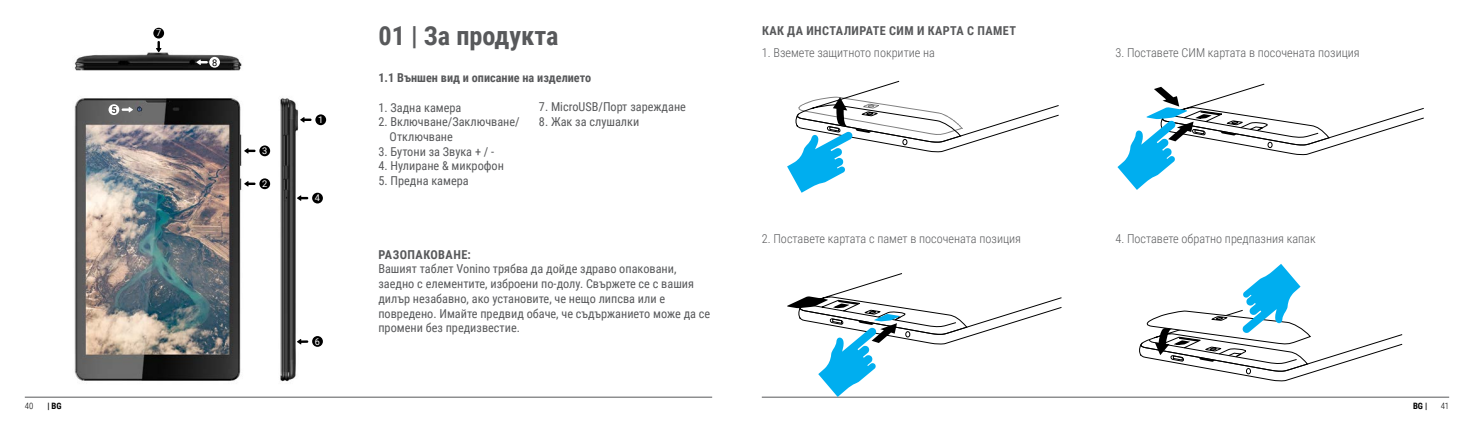
<style>
.page{position:relative;width:1474px;height:422px;background:#fff}
.page>*{position:absolute;margin:0;border:0;box-sizing:border-box;transform-origin:0 0}
.t1{font:700 26.25px "Roboto Condensed";color:#58595b}
.t2{font:12.25px/14.7px "Roboto Condensed";color:#58595b}
.t3{font:300 12.25px "Roboto Condensed";color:#58595b}
.t4{font:700 12.25px "Roboto Condensed";letter-spacing:.035em;color:#58595b}
.t5{font:700 12.25px "Roboto Condensed";color:#58595b}
.t6{font:9.28px "Roboto";color:#fff}
.t7{font:9.28px "Roboto";color:#000}
.t8{font:700 8.75px "Roboto Condensed";color:#000}
.t9{font:300 8.75px "Roboto Condensed";color:#000}
</style>
<div class="page">
<hr style="left:25px;top:397px;width:687px;height:1px;background:#58595b">
<hr style="left:761px;top:397px;width:688px;height:1px;background:#58595b">
<svg style="left:787px;top:80px;width:272px;height:113px"></svg>
<svg style="left:1117px;top:83px;width:307px;height:107px"></svg>
<svg style="left:786px;top:273px;width:276px;height:124px"></svg>
<svg style="left:1139px;top:264px;width:264px;height:118px"></svg>
<img style="left:74px;top:48px;width:239px;height:334px">
<div style="left:108px;top:104px;width:11px;height:11px;background:#fff;border-radius:50%"></div>
<svg style="left:122px;top:107px;width:11px;height:5px"></svg>
<div style="left:209px;top:57px;width:11px;height:11px;background:#fff;border-radius:50%"></div>
<svg style="left:196px;top:59px;width:12px;height:6px"></svg>
<svg style="left:156px;top:41px;width:5px;height:11px"></svg>
<div style="left:153px;top:28px;width:11px;height:11px;background:#000;border-radius:50%"></div>
<svg style="left:300px;top:117px;width:11px;height:5px"></svg>
<div style="left:315px;top:114px;width:11px;height:11px;background:#000;border-radius:50%"></div>
<svg style="left:244px;top:148px;width:11px;height:6px"></svg>
<div style="left:259px;top:145px;width:11px;height:11px;background:#000;border-radius:50%"></div>
<svg style="left:244px;top:181px;width:11px;height:5px"></svg>
<div style="left:259px;top:178px;width:11px;height:11px;background:#000;border-radius:50%"></div>
<svg style="left:297px;top:195px;width:11px;height:6px"></svg>
<div style="left:312px;top:193px;width:11px;height:10px;background:#000;border-radius:50%"></div>
<svg style="left:297px;top:339px;width:11px;height:5px"></svg>
<svg style="left:312px;top:336px;width:11px;height:11px"></svg>
<svg style="left:315px;top:338px;width:5px;height:7px"></svg>
<p class="t7" style="left:111px;top:103px;width:7px">5</p>
<p class="t6" style="left:156px;top:27px;width:7px">7</p>
<p class="t7" style="left:212px;top:56px;width:7px">8</p>
<p class="t6" style="left:262px;top:144px;width:7px">3</p>
<p class="t6" style="left:262px;top:177px;width:7px">2</p>
<p class="t6" style="left:318px;top:113px;width:7px">1</p>
<p class="t6" style="left:315px;top:191px;width:7px">4</p>
<h1 class="t1" style="left:378px;top:17px;width:182px">01 | За продукта</h1>
<p class="t5" style="left:378px;top:69px;width:214px">1.1 Външен вид и описание на изделието</p>
<p class="t2" style="left:378px;top:99px;width:85px">1. Задна камера</p>
<p class="t2" style="left:389px;top:114px;width:132px;text-indent:-11px">2. Включване/Заключване/<br>Отключване</p>
<p class="t2" style="left:378px;top:143px;width:117px">3. Бутони за Звука + / -</p>
<p class="t2" style="left:378px;top:158px;width:127px">4. Нулиране &amp; микрофон</p>
<p class="t2" style="left:378px;top:173px;width:92px">5. Предна камера</p>
<p class="t2" style="left:539px;top:99px;width:148px">7. MicroUSB/Порт зареждане</p>
<p class="t2" style="left:539px;top:114px;width:102px">8. Жак за слушалки</p>
<p class="t4" style="left:378px;top:246px;width:94px">Разопаковане:</p>
<p class="t2" style="left:378px;top:261px;width:333px">Вашият таблет Vonino трябва да дойде здраво опаковани, заедно с елементите, изброени по-долу. Свържете се с вашия дилър незабавно, ако установите, че нещо липсва или е повредено. Имайте предвид обаче, че съдържанието може да се промени без предизвестие.</p>
<p class="t4" style="left:762px;top:22px;width:255px">Как да инсталирате СИ М И карта с памет</p>
<p class="t3" style="left:761px;top:44px;width:175px">1. Вземете защитното покритие на</p>
<p class="t3" style="left:1115px;top:44px;width:246px">3. Поставете СИМ картата в посочената позиция</p>
<p class="t3" style="left:761px;top:229px;width:261px">2. Поставете картата с памет в посочената позиция</p>
<p class="t3" style="left:1115px;top:229px;width:202px">4. Поставете обратно предпазния капак</p>
<p class="t9" style="left:25px;top:399px;width:10px">40</p>
<p class="t9" style="left:1440px;top:399px;width:10px">41</p>
<p class="t8" style="left:47px;top:399px;width:16px">| BG</p>
<p class="t8" style="left:1412px;top:399px;width:16px">BG |</p>
</div>
